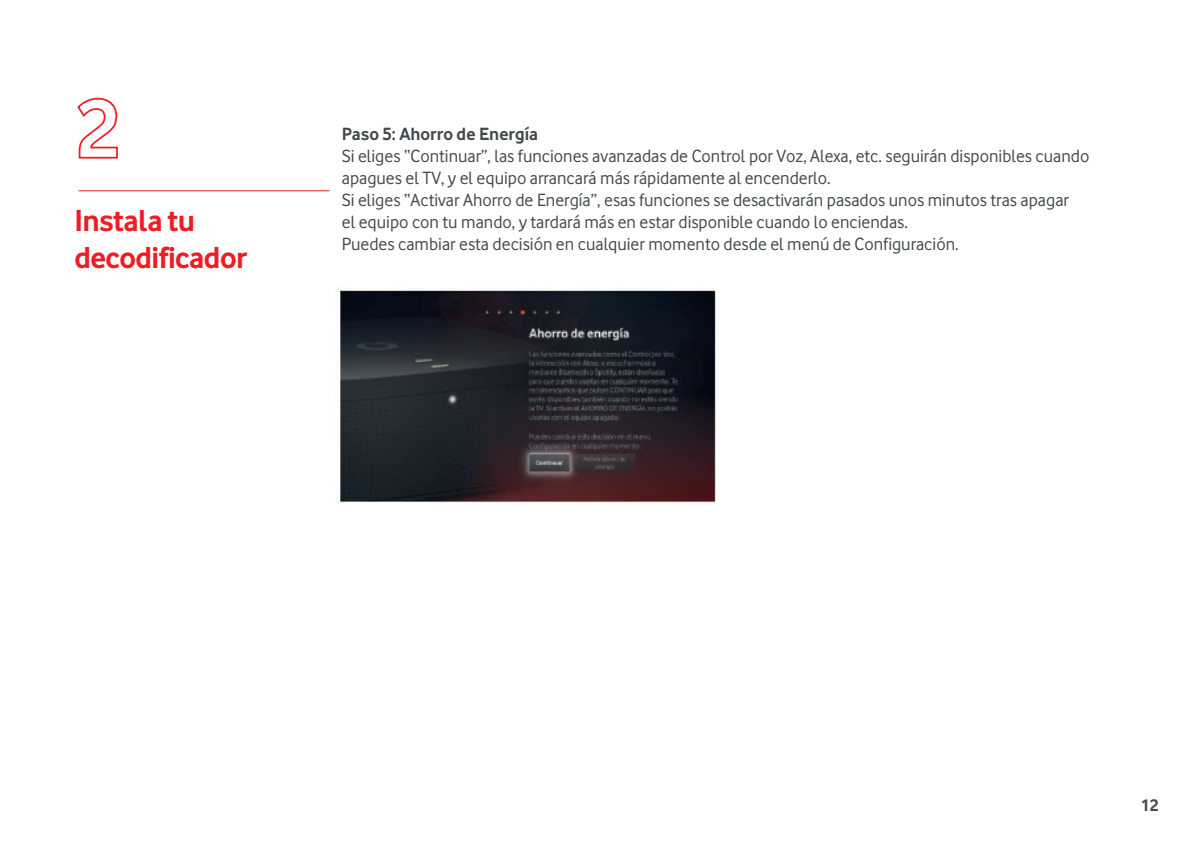
<style>
.page{position:relative;width:1201px;height:849px;background:#fff}
.page>*{position:absolute;margin:0;border:0;box-sizing:border-box;transform-origin:0 0}
.t1{font:700 31.5px/37.8px "Vodafone Rg";letter-spacing:-.02em;color:#ee1d23}
.t2{font:18.38px/22.1px "Vodafone Rg";color:#43494d}
.t3{font:700 18.38px "Vodafone Rg";color:#43494d}
.t4{font:700 17.5px "Vodafone Rg";color:#43494d}
</style>
<div class="page">
<svg style="left:77px;top:97px;width:41px;height:62px"></svg>
<hr style="left:78px;top:190px;width:251px;height:1px;background:#ee1d23">
<img style="left:336px;top:290px;width:380px;height:212px">
<h1 class="t1" style="left:74px;top:201px;width:174px">Instala tu decodificador</h1>
<p class="t3" style="left:342px;top:123px;width:198px">Paso 5: Ahorro de Energía</p>
<p class="t2" style="left:342px;top:145px;width:749px">Si eliges “Continuar”, las funciones avanzadas de Control por Voz, Alexa, etc. seguirán disponibles cuando apagues el TV, y el equipo arrancará más rápidamente al encenderlo.<br>Si eliges “Activar Ahorro de Energía”, esas funciones se desactivarán pasados unos minutos tras apagar<br>el equipo con tu mando, y tardará más en estar disponible cuando lo enciendas.<br>Puedes cambiar esta decisión en cualquier momento desde el menú de Configuración.</p>
<p class="t4" style="left:1140px;top:794px;width:19px">12</p>
</div>
